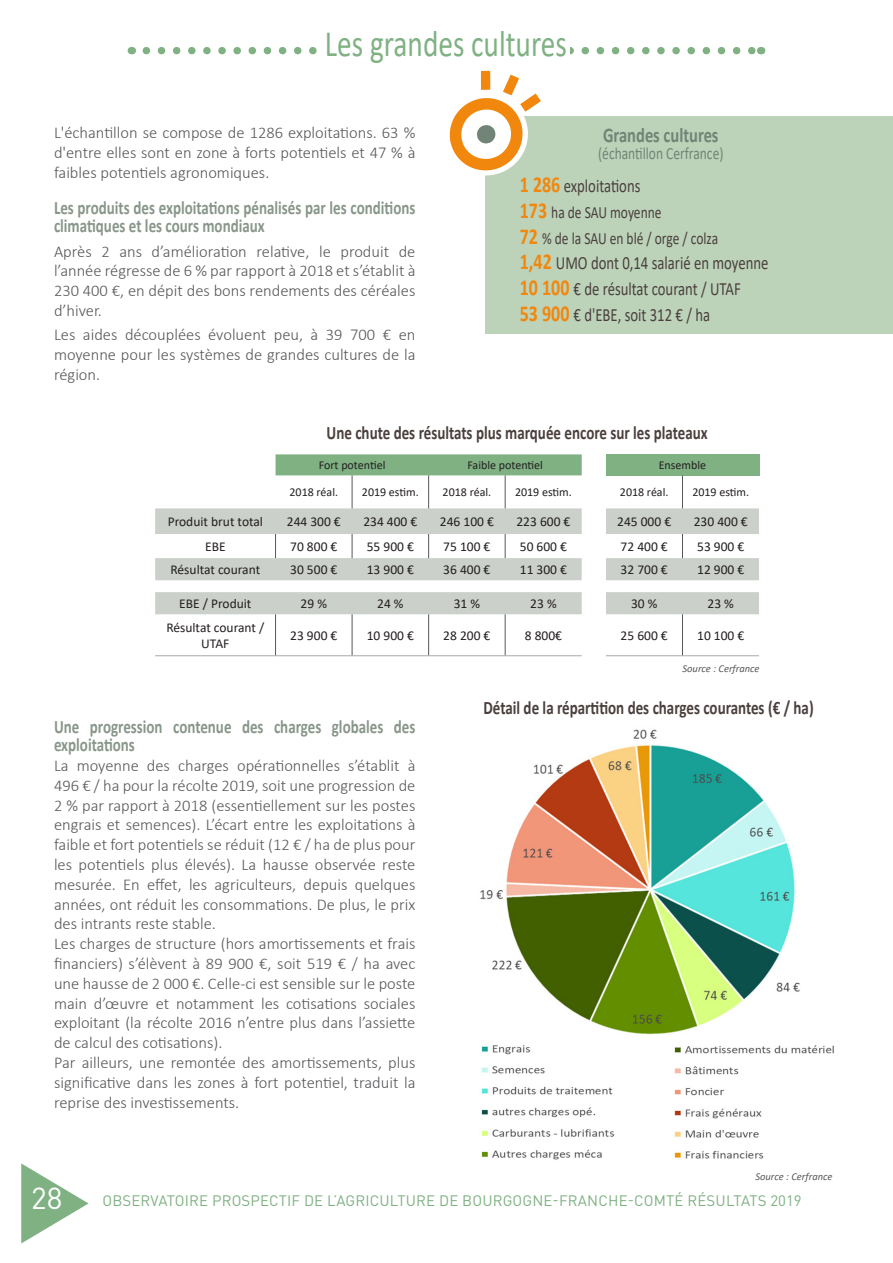
<style>
.page{position:relative;width:893px;height:1263px;background:#fff}
.page>*{position:absolute;margin:0;border:0;box-sizing:border-box;transform-origin:0 0}
.t1{font:37.35px "Calibri";color:#7fb183;scale:.79 1}
.t2{font:30px "DIN Pro";color:#fff}
.t3{font:700 21px "Calibri";color:#728475;scale:.79 1}
.t4{font:700 19.05px/18px "Calibri";color:#88968a;scale:.79 1}
.t5{font:700 19.05px "Calibri";color:#4a3f3d;scale:.79 1}
.t6{font:18.75px "Calibri";color:#4a3f3d;scale:.79 1}
.t7{font:17.1px "Calibri";color:#4a3f3d;scale:.79 1}
.t8{font:17.1px "Calibri";color:#728475;scale:.79 1}
.t9{font:300 16.5px/19.8px "Calibri";color:#57585a;text-align:justify}
.t10{font:15px "DIN Pro";letter-spacing:.01em;color:#7fb183}
.t11{font:13.5px/16.2px "Calibri";color:#231f20;text-align:center}
.t12{font:12px "Calibri";color:#231f20}
.t13{font:italic 10.5px "Calibri";color:#57585a}
.s1{font-weight:700;font-size:22.8px;color:#f1870d}
</style>
<div class="page">
<svg style="left:146px;top:47px;width:607px;height:7px"></svg>
<svg style="left:21px;top:1163px;width:68px;height:80px"></svg>
<div style="left:322px;top:34px;width:248px;height:32px;background:#fff"></div>
<img style="left:481px;top:1045px;width:134px;height:115px">
<img style="left:674px;top:1045px;width:160px;height:114px">
<div style="left:486px;top:116px;width:407px;height:218px;background:#bcd3ba"></div>
<div style="left:443px;top:92px;width:85px;height:83px;background:#fff;border-radius:50%"></div>
<svg style="left:450px;top:71px;width:91px;height:99px"></svg>
<div style="left:276px;top:454px;width:306px;height:21px;background:#7fb183"></div>
<svg style="left:155px;top:508px;width:427px;height:106px;fill:#cbd0ca"></svg>
<hr style="left:352px;top:475px;width:1px;height:33px;background:#57585a">
<hr style="left:428px;top:475px;width:1px;height:33px;background:#57585a">
<hr style="left:505px;top:475px;width:1px;height:33px;background:#57585a">
<svg style="left:275px;top:534px;width:1px;height:24px"></svg>
<svg style="left:352px;top:534px;width:1px;height:24px"></svg>
<svg style="left:428px;top:534px;width:1px;height:24px"></svg>
<svg style="left:505px;top:534px;width:1px;height:24px"></svg>
<hr style="left:275px;top:614px;width:1px;height:41px;background:#57585a">
<hr style="left:352px;top:614px;width:1px;height:41px;background:#57585a">
<hr style="left:428px;top:614px;width:1px;height:41px;background:#57585a">
<hr style="left:505px;top:614px;width:1px;height:41px;background:#57585a">
<hr style="left:155px;top:655px;width:121px;height:1px;background:#a8a9ad">
<hr style="left:276px;top:655px;width:76px;height:1px;background:#a8a9ad">
<hr style="left:352px;top:655px;width:77px;height:1px;background:#a8a9ad">
<hr style="left:429px;top:655px;width:76px;height:1px;background:#a8a9ad">
<hr style="left:505px;top:655px;width:77px;height:1px;background:#a8a9ad">
<div style="left:606px;top:454px;width:153px;height:21px;background:#7fb183"></div>
<hr style="left:682px;top:475px;width:1px;height:33px;background:#57585a">
<svg style="left:606px;top:508px;width:153px;height:106px"></svg>
<hr style="left:682px;top:614px;width:1px;height:41px;background:#57585a">
<hr style="left:606px;top:655px;width:76px;height:1px;background:#a8a9ad">
<hr style="left:682px;top:655px;width:77px;height:1px;background:#a8a9ad">
<img style="left:480px;top:729px;width:320px;height:306px">
<h1 class="t1" style="left:325px;top:18px;width:308px">Les grandes cultures</h1>
<p class="t9" style="left:54px;top:123px;width:363px">L'échantillon se compose de 1286 exploitations. 63 % d'entre elles sont en zone à forts potentiels et 47 % à faibles potentiels agronomiques.</p>
<p class="t4" style="left:54px;top:199px;width:459px">Les produits des exploitations pénalisés par les conditions climatiques et les cours mondiaux</p>
<p class="t9" style="left:54px;top:241px;width:363px">Après 2 ans d’amélioration relative, le produit de l’année régresse de 6 % par rapport à 2018 et s’établit à 230 400 €, en dépit des bons rendements des céréales d’hiver.</p>
<p class="t9" style="left:54px;top:324px;width:363px">Les aides découplées évoluent peu, à 39 700 € en moyenne pour les systèmes de grandes cultures de la région.</p>
<p class="t3" style="left:603px;top:121px;width:148px">Grandes cultures</p>
<p class="t8" style="left:598px;top:141px;width:160px">(échantillon Cerfrance)</p>
<p class="t6" style="left:520px;top:173px;width:154px"><span class="s1">1 286</span> exploitations</p>
<p class="t7" style="left:520px;top:200px;width:181px"><span class="s1">173</span> ha de SAU moyenne</p>
<p class="t7" style="left:520px;top:226px;width:253px"><span class="s1">72</span> % de la SAU en blé / orge / colza</p>
<p class="t6" style="left:520px;top:250px;width:316px"><span class="s1">1,42</span> UMO dont 0,14 salarié en moyenne</p>
<p class="t6" style="left:520px;top:276px;width:281px"><span class="s1">10 100</span> € de résultat courant / UTAF</p>
<p class="t6" style="left:520px;top:302px;width:242px"><span class="s1">53 900</span> € d'EBE, soit 312 € / ha</p>
<p class="t5" style="left:327px;top:419px;width:484px">Une chute des résultats plus marquée encore sur les plateaux</p>
<p class="t12" style="left:659px;top:457px;width:49px">Ensemble</p>
<p class="t12" style="left:620px;top:484px;width:50px">2018 réal.</p>
<p class="t12" style="left:692px;top:484px;width:58px">2019 estim.</p>
<p class="t11" style="left:617px;top:513px;width:56px">245 000 €</p>
<p class="t11" style="left:694px;top:513px;width:56px">230 400 €</p>
<p class="t11" style="left:621px;top:538px;width:49px">72 400 €</p>
<p class="t11" style="left:697px;top:538px;width:49px">53 900 €</p>
<p class="t11" style="left:621px;top:561px;width:49px">32 700 €</p>
<p class="t11" style="left:697px;top:561px;width:49px">12 900 €</p>
<p class="t11" style="left:631px;top:595px;width:28px">30 %</p>
<p class="t11" style="left:708px;top:595px;width:28px">23 %</p>
<p class="t11" style="left:621px;top:627px;width:49px">25 600 €</p>
<p class="t11" style="left:697px;top:627px;width:49px">10 100 €</p>
<p class="t12" style="left:319px;top:457px;width:68px">Fort potentiel</p>
<p class="t12" style="left:467px;top:457px;width:77px">Faible potentiel</p>
<p class="t12" style="left:290px;top:484px;width:50px">2018 réal.</p>
<p class="t12" style="left:362px;top:484px;width:58px">2019 estim.</p>
<p class="t12" style="left:443px;top:484px;width:50px">2018 réal.</p>
<p class="t12" style="left:515px;top:484px;width:58px">2019 estim.</p>
<p class="t11" style="left:168px;top:513px;width:97px">Produit brut total</p>
<p class="t11" style="left:287px;top:513px;width:56px">244 300 €</p>
<p class="t11" style="left:363px;top:513px;width:56px">234 400 €</p>
<p class="t11" style="left:440px;top:513px;width:56px">246 100 €</p>
<p class="t11" style="left:516px;top:513px;width:56px">223 600 €</p>
<p class="t11" style="left:205px;top:538px;width:22px">EBE</p>
<p class="t11" style="left:290px;top:538px;width:49px">70 800 €</p>
<p class="t11" style="left:367px;top:538px;width:49px">55 900 €</p>
<p class="t11" style="left:443px;top:538px;width:49px">75 100 €</p>
<p class="t11" style="left:520px;top:538px;width:49px">50 600 €</p>
<p class="t11" style="left:170px;top:561px;width:91px">Résultat courant</p>
<p class="t11" style="left:290px;top:561px;width:49px">30 500 €</p>
<p class="t11" style="left:367px;top:561px;width:49px">13 900 €</p>
<p class="t11" style="left:443px;top:561px;width:49px">36 400 €</p>
<p class="t11" style="left:520px;top:561px;width:49px">11 300 €</p>
<p class="t11" style="left:179px;top:595px;width:74px">EBE / Produit</p>
<p class="t11" style="left:301px;top:595px;width:28px">29 %</p>
<p class="t11" style="left:377px;top:595px;width:28px">24 %</p>
<p class="t11" style="left:454px;top:595px;width:28px">31 %</p>
<p class="t11" style="left:530px;top:595px;width:28px">23 %</p>
<p class="t11" style="left:166px;top:619px;width:100px">Résultat courant /<br>UTAF</p>
<p class="t11" style="left:290px;top:627px;width:49px">23 900 €</p>
<p class="t11" style="left:367px;top:627px;width:49px">10 900 €</p>
<p class="t11" style="left:443px;top:627px;width:49px">28 200 €</p>
<p class="t11" style="left:525px;top:627px;width:39px">8 800€</p>
<p class="t13" style="left:682px;top:662px;width:79px">Source : Cerfrance</p>
<p class="t4" style="left:54px;top:717px;width:459px">Une progression contenue des charges globales des exploitations</p>
<p class="t9" style="left:54px;top:755px;width:363px">La moyenne des charges opérationnelles s’établit à 496 € / ha pour la récolte 2019, soit une progression de 2 % par rapport à 2018 (essentiellement sur les postes engrais et semences). L’écart entre les exploitations à faible et fort potentiels se réduit (12 € / ha de plus pour les potentiels plus élevés). La hausse observée reste mesurée. En effet, les agriculteurs, depuis quelques années, ont réduit les consommations. De plus, le prix des intrants reste stable.</p>
<p class="t9" style="left:54px;top:933px;width:363px">Les charges de structure (hors amortissements et frais financiers) s’élèvent à 89 900 €, soit 519 € / ha avec une hausse de 2 000 €. Celle-ci est sensible sur le poste main d’œuvre et notamment les cotisations sociales exploitant (la récolte 2016 n’entre plus dans l’assiette de calcul des cotisations).</p>
<p class="t9" style="left:54px;top:1052px;width:363px">Par ailleurs, une remontée des amortissements, plus significative dans les zones à fort potentiel, traduit la reprise des investissements.</p>
<p class="t5" style="left:483px;top:694px;width:419px">Détail de la répartition des charges courantes (€ / ha)</p>
<p class="t13" style="left:755px;top:1169px;width:79px">Source : Cerfrance</p>
<h2 class="t2" style="left:31px;top:1178px;width:33px">28</h2>
<p class="t10" style="left:102px;top:1191px;width:701px">OBSERVATOIRE PROSPECTIF DE L’AGRICULTURE DE BOURGOGNE-FRANCHE-COMTÉ RÉSULTATS 2019</p>
</div>
